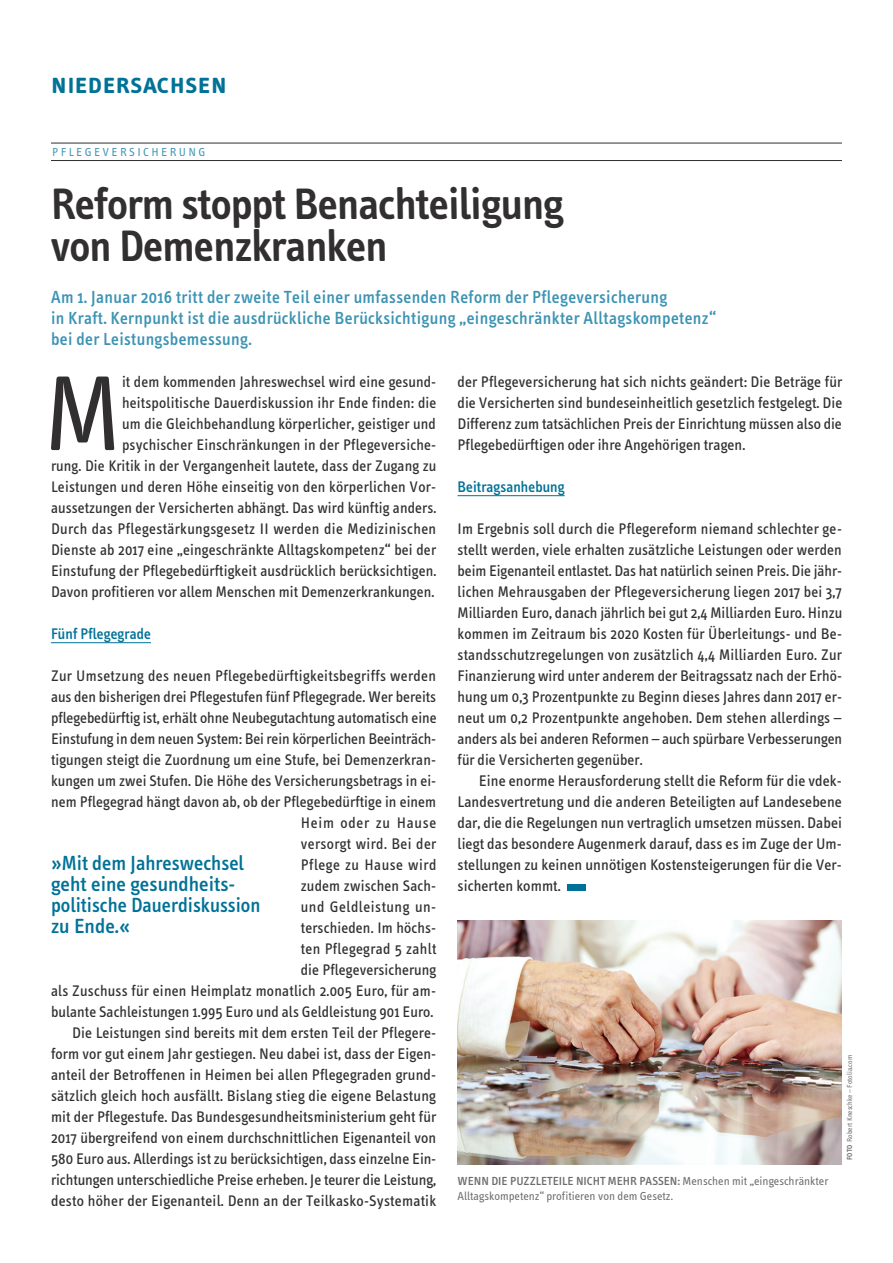
<style>
.page{position:relative;width:893px;height:1263px;background:#fff}
.page>*{position:absolute;margin:0;border:0;box-sizing:border-box;transform-origin:0 0}
.t1{font:109.8px "Info Text";color:#312f30}
.t2{font:600 45px/42px "Info Text";letter-spacing:-.015em;color:#312f30}
.t3{font:30px "Info Text Semi Bold Caps";color:#007297}
.t4{font:500 21px/21px "Info Text";color:#007297}
.t5{font:500 18px/21px "Info Text";letter-spacing:.02em;color:#3c93b3}
.t6{font:15.75px/21px "Info Text";letter-spacing:.005em;color:#312f30;text-align:justify}
.t7{font:500 15.75px "Info Text";color:#007297}
.t8{font:12px/14.4px "Info Text";color:#6c6d70}
.t9{font:12px "Info Text";letter-spacing:.2em;color:#3c93b3}
.t10{font:7.5px "Info Text";color:#6c6d70}
.s1{font-weight:600}
.s2{font-weight:500}
</style>
<div class="page">
<hr style="left:51px;top:143px;width:791px;height:1px;background:#312f30">
<hr style="left:51px;top:160px;width:791px;height:1px;background:#312f30">
<hr style="left:51px;top:642px;width:100px;height:1px;background:#007297">
<hr style="left:458px;top:495px;width:107px;height:1px;background:#007297">
<div style="left:567px;top:884px;width:18px;height:7px;background:#007297"></div>
<img style="left:458px;top:921px;width:384px;height:243px">
<h3 class="t3" style="left:51px;top:66px;width:178px">niedersachsen</h3>
<p class="t9" style="left:52px;top:145px;width:155px">PFLEGEVERSICHERUNG</p>
<h2 class="t2" style="left:51px;top:183px;width:515px">Reform stoppt Benachteiligung von Demenzkranken</h2>
<p class="t5" style="left:51px;top:287px;width:666px">Am 1. Januar 2016 tritt der zweite Teil einer umfassenden Reform der Pflegeversicherung<br>in Kraft. Kernpunkt ist die ausdrückliche Berücksichtigung „eingeschränkter Alltagskompetenz“ bei der Leistungsbemessung.</p>
<h1 class="t1" style="left:44px;top:352px;width:79px">M</h1>
<p class="t6" style="left:51px;top:371px;width:387px;text-align:right">it dem kommenden Jahreswechsel wird eine gesund&shy;heitspolitische Dauerdiskussion ihr Ende finden: die<br>um die Gleichbehandlung körperlicher, geistiger und psychischer Einschränkungen in der Pflegeversiche-<br>rung. Die Kritik in der Vergangenheit lautete, dass der Zugang zu Leistungen und deren Höhe einseitig von den körperlichen Vor&shy;aussetzungen der Versicherten abhängt. Das wird künftig anders.<br>Durch das Pflegestärkungsgesetz II werden die Medizinischen Dienste ab 2017 eine „eingeschränkte Alltagskompetenz“ bei der Einstufung der Pflegebedürftigkeit ausdrücklich berücksichtigen.<br>Davon profitieren vor allem Menschen mit Demenzerkrankungen.</p>
<p class="t7" style="left:51px;top:625px;width:102px">Fünf Pflegegrade</p>
<p class="t6" style="left:51px;top:665px;width:387px;text-align:right">Zur Umsetzung des neuen Pflegebedürftigkeitsbegriffs werden aus den bisherigen drei Pflegestufen fünf Pflegegrade. Wer bereits pflegebedürftig ist, erhält ohne Neubegutachtung automatisch eine Einstufung in dem neuen System: Bei rein körperlichen Beeinträch&shy;tigungen steigt die Zuordnung um eine Stufe, bei Demenzerkran&shy;kungen um zwei Stufen. Die Höhe des Versicherungsbetrags in ei&shy;nem Pflegegrad hängt davon ab, ob der Pflegebedürftige in einem Heim oder zu Hause<br>versorgt wird. Bei der<br>Pflege zu Hause wird<br>zudem zwischen Sach-<br>und Geldleistung un-<br>terschieden. Im höchs-<br>ten Pflegegrad 5 zahlt<br>die Pflegeversicherung<br>als Zuschuss für einen Heimplatz monatlich 2.005 Euro, für am&shy;bulante Sachleistungen 1.995 Euro und als Geldleistung 901 Euro.<br>Die Leistungen sind bereits mit dem ersten Teil der Pflegere&shy;form vor gut einem Jahr gestiegen. Neu dabei ist, dass der Eigen&shy;anteil der Betroffenen in Heimen bei allen Pflegegraden grund&shy;sätzlich gleich hoch ausfällt. Bislang stieg die eigene Belastung mit der Pflegestufe. Das Bundesgesundheitsministerium geht für 2017 übergreifend von einem durchschnittlichen Eigenanteil von 580 Euro aus. Allerdings ist zu berücksichtigen, dass einzelne Ein&shy;richtungen unterschiedliche Preise erheben. Je teurer die Leistung, desto höher der Eigenanteil. Denn an der Teilkasko-Systematik</p>
<p class="t6" style="left:458px;top:371px;width:386px">der Pflegeversicherung hat sich nichts geändert: Die Beträge für die Versicherten sind bundeseinheitlich gesetzlich festgelegt. Die Differenz zum tatsächlichen Preis der Einrichtung müssen also die Pflegebedürftigen oder ihre Angehörigen tragen.</p>
<p class="t7" style="left:458px;top:478px;width:109px">Beitragsanhebung</p>
<p class="t6" style="left:458px;top:518px;width:386px">Im Ergebnis soll durch die Pflegereform niemand schlechter ge&shy;stellt werden, viele erhalten zusätzliche Leistungen oder werden beim Eigenanteil entlastet. Das hat natürlich seinen Preis. Die jähr&shy;lichen Mehrausgaben der Pflegeversicherung liegen 2017 bei 3,7<br>Milliarden Euro, danach jährlich bei gut 2,4 Milliarden Euro. Hinzu kommen im Zeitraum bis 2020 Kosten für Überleitungs- und Be&shy;standsschutzregelungen von zusätzlich 4,4 Milliarden Euro. Zur Finanzierung wird unter anderem der Beitragssatz nach der Erhö&shy;hung um 0,3 Prozentpunkte zu Beginn dieses Jahres dann 2017 er&shy;neut um 0,2 Prozentpunkte angehoben. Dem stehen allerdings – anders als bei anderen Reformen – auch spürbare Verbesserungen für die Versicherten gegenüber.</p>
<p class="t6" style="left:458px;top:770px;width:386px;text-indent:21px">Eine enorme Herausforderung stellt die Reform für die vdek-Landesvertretung und die anderen Beteiligten auf Landesebene dar, die die Regelungen nun vertraglich umsetzen müssen. Dabei liegt das besondere Augenmerk darauf, dass es im Zuge der Um&shy;stellungen zu keinen unnötigen Kostensteigerungen für die Ver&shy;sicherten kommt.</p>
<h3 class="t4" style="left:51px;top:853px;width:211px">»Mit dem Jahreswechsel geht eine gesundheits&shy;politische Dauerdiskussion zu Ende.«</h3>
<p class="t10" style="left:845px;top:1160px;width:106px;rotate:-90deg"><span class="s1">FOTO</span> Robert Kneschke – Fotolia.com</p>
<p class="t8" style="left:458px;top:1174px;width:372px"><span class="s2">WENN DIE PUZZLETEILE NICHT MEHR PASSEN:</span> Menschen mit „eingeschränkter<br>Alltagskompetenz“ profitieren von dem Gesetz.</p>
</div>
